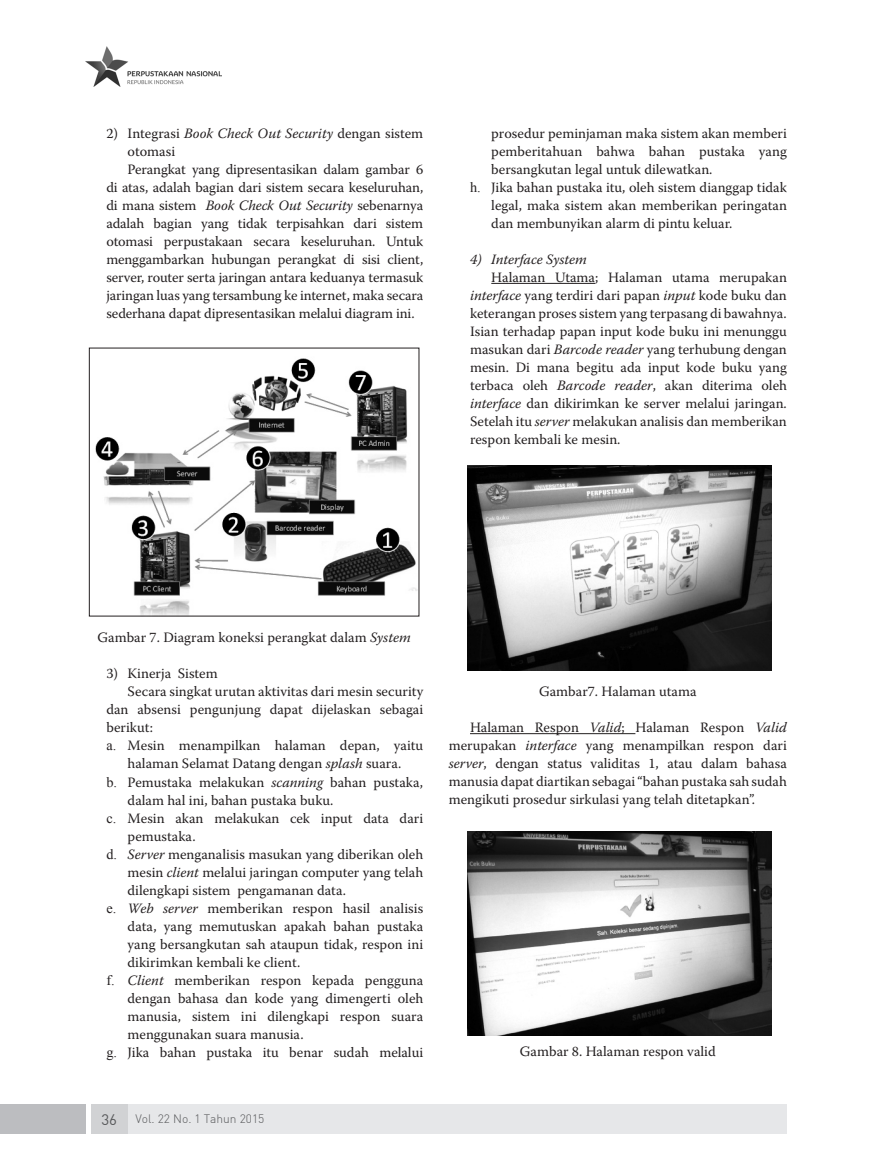
<style>
.page{position:relative;width:872px;height:1170px;background:#fff}
.page>*{position:absolute;margin:0;border:0;box-sizing:border-box;transform-origin:0 0}
.List_Paragraph{font:14.25px/18px "Warnock Pro";color:#231f20;text-align:justify}
.List_Paragraph-2{font:italic 14.25px "Warnock Pro";color:#231f20}
.t1{font:300 12px "DIN";color:#57585a}
.s1{font-style:italic}
.s2{font-family:"Times New Roman"}
.s3{font-weight:400;font-size:15px}
</style>
<div class="page">
<div style="left:91px;top:1103px;width:696px;height:30px;background:#e6e7e9"></div>
<div style="left:91px;top:1103px;width:37px;height:30px;background:#d1d2d4"></div>
<div style="left:0;top:1103px;width:85px;height:30px;background:#bcbdc0"></div>
<img style="left:85px;top:46px;width:136px;height:41px">
<hr style="left:491px;top:283px;width:104px;height:1px;background:#231f20">
<hr style="left:470px;top:733px;width:165px;height:1px;background:#231f20">
<img style="left:468px;top:465px;width:303px;height:205px">
<img style="left:468px;top:831px;width:303px;height:204px">
<img style="left:95px;top:358px;width:322px;height:256px">
<p class="List_Paragraph" style="left:128px;top:124px;width:297px;text-indent:-21px">2) Integrasi <span class="s1">Book Check Out Security</span> dengan sistem otomasi</p>
<p class="List_Paragraph" style="left:106px;top:160px;width:318px;text-indent:21px">Perangkat yang dipresentasikan dalam gambar 6 di atas, adalah bagian dari sistem secara keseluruhan, di mana sistem <span class="s1">Book Check Out Security</span> sebenarnya adalah bagian yang tidak terpisahkan dari sistem otomasi perpustakaan secara keseluruhan. Untuk menggambarkan hubungan perangkat di sisi client, server, router serta jaringan antara keduanya termasuk jaringan luas yang tersambung ke internet, maka secara sederhana dapat dipresentasikan melalui diagram ini.</p>
<p class="List_Paragraph" style="left:491px;top:124px;width:297px">prosedur peminjaman maka sistem akan memberi pemberitahuan bahwa bahan pustaka yang bersangkutan legal untuk dilewatkan.</p>
<p class="List_Paragraph" style="left:491px;top:178px;width:297px;text-indent:-21px"><span class="s2">h.</span> Jika bahan pustaka itu, oleh sistem dianggap tidak legal, maka sistem akan memberikan peringatan dan membunyikan alarm di pintu keluar.</p>
<p class="List_Paragraph-2" style="left:470px;top:250px;width:118px">4) Interface System</p>
<p class="List_Paragraph" style="left:470px;top:268px;width:318px;text-indent:21px">Halaman Utama; Halaman utama merupakan <span class="s1">interface</span> yang terdiri dari papan <span class="s1">input</span> kode buku dan keterangan proses sistem yang terpasang di bawahnya.<br>Isian terhadap papan input kode buku ini menunggu masukan dari <span class="s1">Barcode reader</span> yang terhubung dengan mesin. Di mana begitu ada input kode buku yang terbaca oleh <span class="s1">Barcode reader</span>, akan diterima oleh <span class="s1">interface</span> dan dikirimkan ke server melalui jaringan.<br>Setelah itu <span class="s1">server</span> melakukan analisis dan memberikan respon kembali ke mesin.</p>
<p class="List_Paragraph" style="left:98px;top:628px;width:315px">Gambar 7. Diagram koneksi perangkat dalam <span class="s1">System</span></p>
<p class="List_Paragraph" style="left:106px;top:664px;width:113px">3) Kinerja Sistem</p>
<p class="List_Paragraph" style="left:106px;top:682px;width:318px;text-indent:21px">Secara singkat urutan aktivitas dari mesin security dan absensi pengunjung dapat dijelaskan sebagai berikut:</p>
<p class="List_Paragraph" style="left:106px;top:736px;width:318px;text-align:center"><span class="s2">a.</span> Mesin menampilkan halaman depan, yaitu halaman Selamat Datang dengan <span class="s1">splash</span> suara.</p>
<p class="List_Paragraph" style="left:128px;top:772px;width:297px;text-indent:-21px"><span class="s2">b.</span> Pemustaka melakukan <span class="s1">scanning</span> bahan pustaka, dalam hal ini, bahan pustaka buku.</p>
<p class="List_Paragraph" style="left:128px;top:808px;width:297px;text-indent:-21px"><span class="s2">c.</span> Mesin akan melakukan cek input data dari pemustaka.</p>
<p class="List_Paragraph" style="left:128px;top:844px;width:297px;text-indent:-21px"><span class="s2">d.</span> <span class="s1">Server</span> menganalisis masukan yang diberikan oleh mesin <span class="s1">client</span> melalui jaringan computer yang telah dilengkapi sistem pengamanan data.</p>
<p class="List_Paragraph" style="left:128px;top:898px;width:297px;text-indent:-21px"><span class="s2">e.</span> <span class="s1">Web server</span> memberikan respon hasil analisis data, yang memutuskan apakah bahan pustaka yang bersangkutan sah ataupun tidak, respon ini dikirimkan kembali ke client.</p>
<p class="List_Paragraph" style="left:128px;top:970px;width:297px;text-indent:-21px"><span class="s2">f.</span> <span class="s1">Client</span> memberikan respon kepada pengguna dengan bahasa dan kode yang dimengerti oleh manusia, sistem ini dilengkapi respon suara menggunakan suara manusia.</p>
<p class="List_Paragraph" style="left:106px;top:1042px;width:318px"><span class="s2">g.</span> Jika bahan pustaka itu benar sudah melalui</p>
<p class="t1" style="left:101px;top:1111px;width:164px"><span class="s3">36</span> Vol. 22 No. 1 Tahun 2015</p>
<p class="List_Paragraph" style="left:539px;top:682px;width:159px">Gambar7. Halaman utama</p>
<p class="List_Paragraph" style="left:449px;top:718px;width:340px;text-indent:21px">Halaman Respon <span class="s1">Valid</span>; Halaman Respon <span class="s1">Valid </span>merupakan <span class="s1">interface</span> yang menampilkan respon dari <span class="s1">server</span>, dengan status validitas 1, atau dalam bahasa manusia dapat diartikan sebagai “bahan pustaka sah sudah mengikuti prosedur sirkulasi yang telah ditetapkan”.</p>
<p class="List_Paragraph" style="left:520px;top:1042px;width:197px">Gambar 8. Halaman respon valid</p>
</div>
